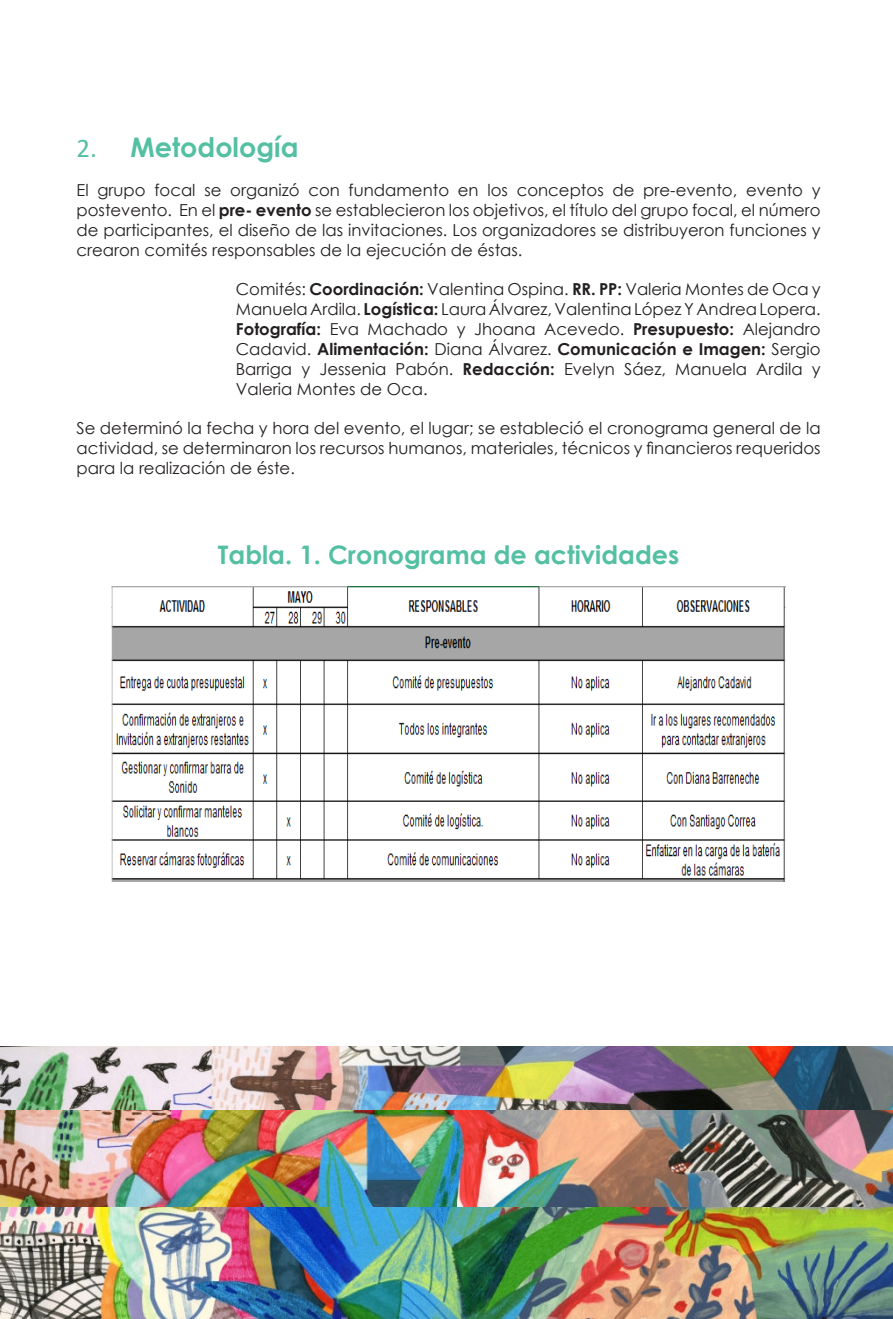
<style>
.page{position:relative;width:893px;height:1319px;background:#fff}
.page>*{position:absolute;margin:0;border:0;box-sizing:border-box;transform-origin:0 0}
.t1{font:700 27px "Century Gothic";color:#54c0a3}
.t2{font:700 25.5px "Century Gothic";color:#54c0a3}
.t3{font:16.5px/19.8px "Century Gothic";color:#231f20;text-align:justify}
.s1{font-family:"Calibri";font-weight:400}
.s2{font-weight:700}
</style>
<div class="page">
<img style="left:112px;top:587px;width:673px;height:294px">
<img style="left:0;top:1046px;width:893px;height:272px">
<p class="t1" style="left:77px;top:126px;width:223px"><span class="s1">2.</span> Metodología</p>
<p class="t3" style="left:77px;top:180px;width:746px">El grupo focal se organizó con fundamento en los conceptos de pre-evento, evento y postevento. En el <span class="s2">pre- evento</span> se establecieron los objetivos, el título del grupo focal, el número de participantes, el diseño de las invitaciones. Los organizadores se distribuyeron funciones y crearon comités responsables de la ejecución de éstas.</p>
<p class="t3" style="left:236px;top:279px;width:586px">Comités: <span class="s2">Coordinación:</span> Valentina Ospina. <span class="s2">RR. PP:</span> Valeria Montes de Oca y Manuela Ardila. <span class="s2">Logística:</span> Laura Álvarez, Valentina López Y Andrea Lopera.<br><span class="s2">Fotografía:</span> Eva Machado y Jhoana Acevedo. <span class="s2">Presupuesto:</span> Alejandro Cadavid. <span class="s2">Alimentación:</span> Diana Álvarez. <span class="s2">Comunicación e Imagen:</span> Sergio Barriga y Jessenia Pabón. <span class="s2">Redacción:</span> Evelyn Sáez, Manuela Ardila y Valeria Montes de Oca.</p>
<p class="t3" style="left:77px;top:418px;width:746px">Se determinó la fecha y hora del evento, el lugar; se estableció el cronograma general de la actividad, se determinaron los recursos humanos, materiales, técnicos y financieros requeridos para la realización de éste.</p>
<p class="t2" style="left:218px;top:535px;width:463px">Tabla. 1. Cronograma de actividades</p>
</div>
